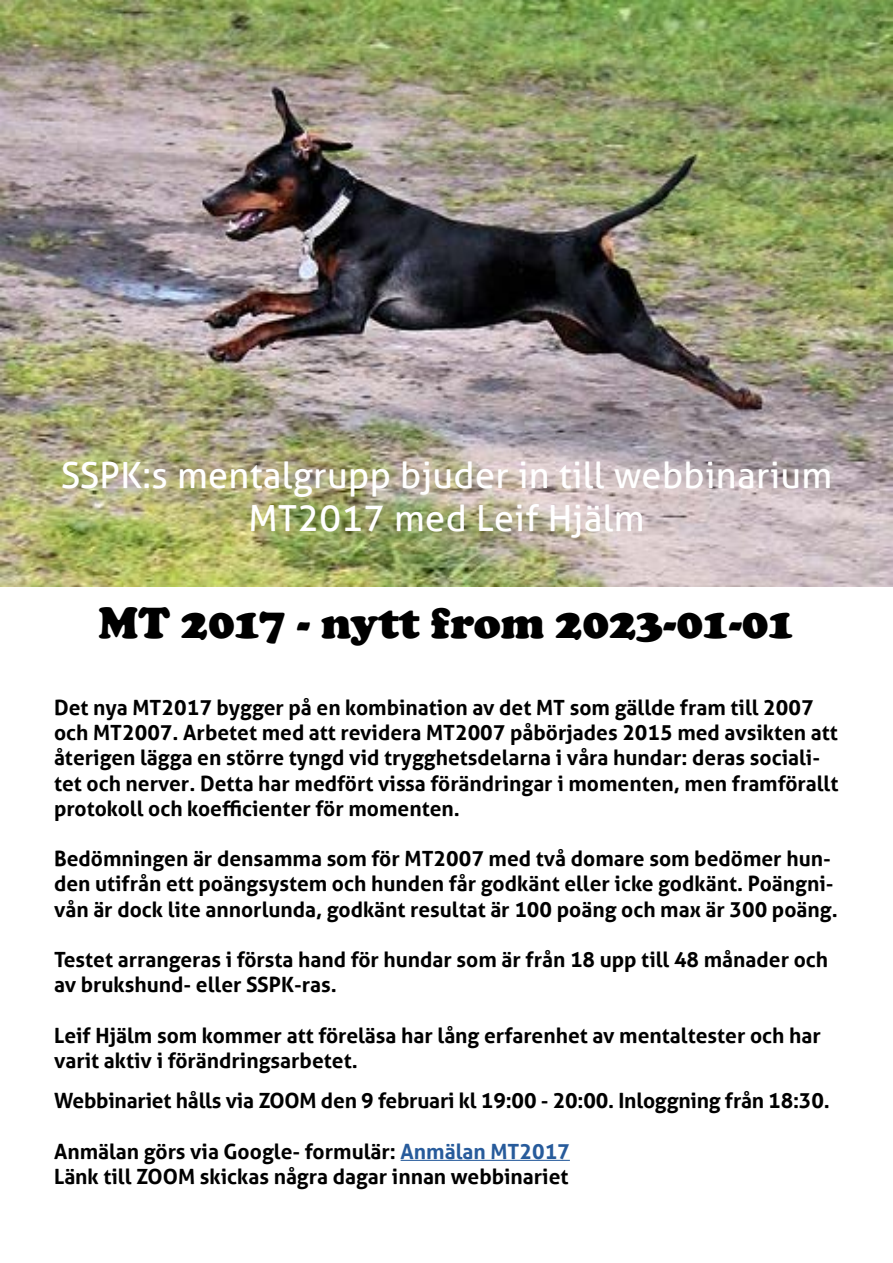
<style>
.page{position:relative;width:893px;height:1263px;background:#fff}
.page>*{position:absolute;margin:0;border:0;box-sizing:border-box;transform-origin:0 0}
.t1{font:900 45px "Cooper";color:#000}
.t2{font:36px/43.2px "Aller";letter-spacing:.01em;color:#fff;text-align:center}
.t3{font:700 21px/25.2px "Aller";color:#000}
.s1{color:#275b9b}
</style>
<div class="page">
<img style="left:0;top:0;width:893px;height:587px">
<hr style="left:401px;top:1160px;width:169px;height:1px;background:#275b9b">
<h2 class="t2" style="left:61px;top:453px;width:773px">SSPK:s mentalgrupp bjuder in till webbinarium<br>MT2017 med Leif Hjälm</h2>
<h1 class="t1" style="left:99px;top:597px;width:697px">MT 2017 - nytt from 2023-01-01</h1>
<p class="t3" style="left:54px;top:695px;width:786px">Det nya MT2017 bygger på en kombination av det MT som gällde fram till 2007 och MT2007. Arbetet med att revidera MT2007 påbörjades 2015 med avsikten att återigen lägga en större tyngd vid trygghetsdelarna i våra hundar: deras sociali&shy;tet och nerver. Detta har medfört vissa förändringar i momenten, men framförallt protokoll och koefficienter för momenten.</p>
<p class="t3" style="left:54px;top:846px;width:785px">Bedömningen är densamma som för MT2007 med två domare som bedömer hun&shy;den utifrån ett poängsystem och hunden får godkänt eller icke godkänt. Poängni&shy;vån är dock lite annorlunda, godkänt resultat är 100 poäng och max är 300 poäng.</p>
<p class="t3" style="left:54px;top:947px;width:776px">Testet arrangeras i första hand för hundar som är från 18 upp till 48 månader och av brukshund- eller SSPK-ras.</p>
<p class="t3" style="left:54px;top:1022px;width:768px">Leif Hjälm som kommer att föreläsa har lång erfarenhet av mentaltester och har varit aktiv i förändringsarbetet.</p>
<p class="t3" style="left:54px;top:1088px;width:777px">Webbinariet hålls via ZOOM den 9 februari kl 19:00 - 20:00. Inloggning från 18:30.</p>
<p class="t3" style="left:54px;top:1138px;width:517px">Anmälan görs via Google- formulär: <span class="s1">Anmälan MT2017<br></span>Länk till ZOOM skickas några dagar innan webbinariet</p>
</div>
